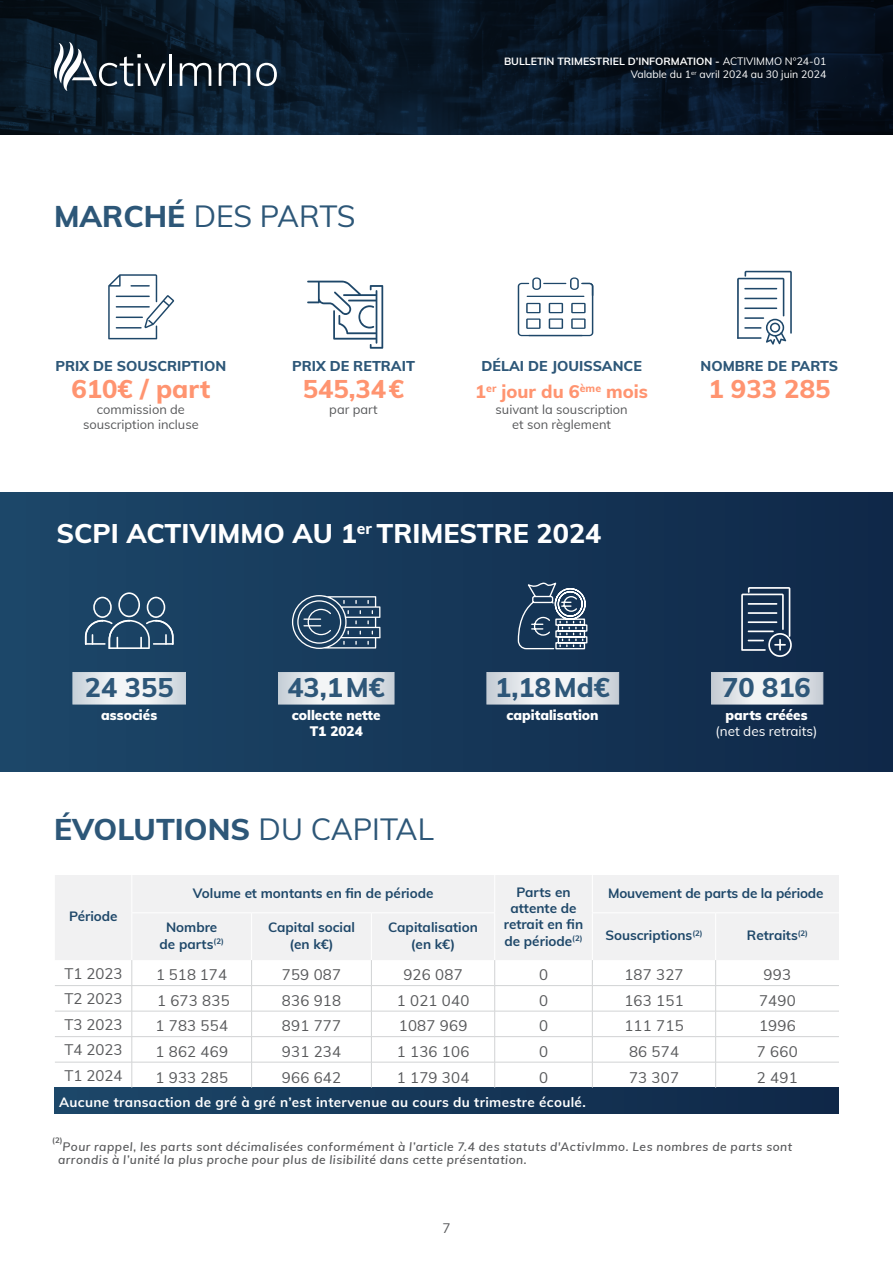
<style>
.page{position:relative;width:893px;height:1263px;background:#fff}
.page>*{position:absolute;margin:0;border:0;box-sizing:border-box;transform-origin:0 0}
.t1{font:800 30px "Muli";color:#2d5778}
.t2{font:30px "Muli";letter-spacing:-.015em;color:#2d5778}
.t3{font:800 27px "Muli";color:#fff}
.t4{font:800 27px "Muli";color:#2e5779}
.t5{font:800 25.65px "Muli";color:#ff9470}
.t6{font:800 18.15px "Muli";color:#ff9470}
.t7{font:15px "Muli";letter-spacing:.015em;color:#58595b}
.t8{font:800 14.25px "Muli";color:#2d5778}
.t9{font:700 13.5px/16.2px "Muli";color:#1e4769;text-align:center}
.t10{font:700 13.5px "Muli";letter-spacing:.025em;color:#fff}
.t11{font:900 13.5px/16.5px "Muli";color:#fff;text-align:center}
.t12{font:13.5px "Muli";color:#fff}
.t13{font:13.5px "Muli";color:#58595b}
.t14{font:12.9px/14.2px "Muli";color:#58595b;text-align:center}
.t15{font:italic 600 12px/13.5px "Muli";letter-spacing:.04em;color:#58595b}
.t16{font:10.5px/13.5px "Muli";color:#fff;text-align:right}
.t17{font:700 7.8px "Muli";color:#58595b}
.s1{font-weight:800}
.s2{font-weight:700}
.s3{font-weight:400}
</style>
<div class="page">
<div style="left:0;top:492px;width:893px;height:279px;background:linear-gradient(to right,#1d4869,#102848)"></div>
<div style="left:55px;top:875px;width:784px;height:85px;background:#f1f1f2"></div>
<div style="left:55px;top:1088px;width:784px;height:25px;background:linear-gradient(to right,#1c4769,#0f2747)"></div>
<hr style="left:131px;top:875px;width:1px;height:37px;background:#fff">
<hr style="left:494px;top:875px;width:1px;height:37px;background:#fff">
<hr style="left:592px;top:875px;width:1px;height:37px;background:#fff">
<hr style="left:131px;top:912px;width:121px;height:1px;background:#fff">
<hr style="left:131px;top:913px;width:1px;height:47px;background:#fff">
<hr style="left:252px;top:912px;width:119px;height:1px;background:#fff">
<hr style="left:251px;top:913px;width:1px;height:47px;background:#fff">
<hr style="left:371px;top:912px;width:124px;height:1px;background:#fff">
<hr style="left:371px;top:913px;width:1px;height:47px;background:#fff">
<hr style="left:494px;top:913px;width:1px;height:47px;background:#fff">
<hr style="left:592px;top:912px;width:124px;height:1px;background:#fff">
<hr style="left:592px;top:913px;width:1px;height:47px;background:#fff">
<hr style="left:716px;top:912px;width:123px;height:1px;background:#fff">
<hr style="left:715px;top:913px;width:1px;height:47px;background:#fff">
<svg style="left:132px;top:960px;width:1px;height:128px"></svg>
<svg style="left:251px;top:960px;width:1px;height:128px"></svg>
<svg style="left:371px;top:960px;width:1px;height:128px"></svg>
<svg style="left:494px;top:960px;width:1px;height:128px"></svg>
<svg style="left:592px;top:960px;width:1px;height:128px"></svg>
<svg style="left:715px;top:960px;width:1px;height:128px"></svg>
<hr style="left:55px;top:1036px;width:77px;height:1px;background:#d1d3d4">
<hr style="left:132px;top:1036px;width:120px;height:1px;background:#d1d3d4">
<hr style="left:252px;top:1036px;width:119px;height:1px;background:#d1d3d4">
<hr style="left:371px;top:1036px;width:124px;height:1px;background:#d1d3d4">
<hr style="left:495px;top:1036px;width:97px;height:1px;background:#d1d3d4">
<hr style="left:592px;top:1036px;width:124px;height:1px;background:#d1d3d4">
<hr style="left:716px;top:1036px;width:123px;height:1px;background:#d1d3d4">
<hr style="left:55px;top:1062px;width:77px;height:1px;background:#d1d3d4">
<hr style="left:132px;top:1062px;width:120px;height:1px;background:#d1d3d4">
<hr style="left:252px;top:1062px;width:119px;height:1px;background:#d1d3d4">
<hr style="left:371px;top:1062px;width:124px;height:1px;background:#d1d3d4">
<hr style="left:495px;top:1062px;width:97px;height:1px;background:#d1d3d4">
<hr style="left:592px;top:1062px;width:124px;height:1px;background:#d1d3d4">
<hr style="left:716px;top:1062px;width:123px;height:1px;background:#d1d3d4">
<hr style="left:55px;top:985px;width:77px;height:1px;background:#d1d3d4">
<hr style="left:132px;top:985px;width:120px;height:1px;background:#d1d3d4">
<hr style="left:252px;top:985px;width:119px;height:1px;background:#d1d3d4">
<hr style="left:371px;top:985px;width:124px;height:1px;background:#d1d3d4">
<hr style="left:495px;top:985px;width:97px;height:1px;background:#d1d3d4">
<hr style="left:592px;top:985px;width:124px;height:1px;background:#d1d3d4">
<hr style="left:716px;top:985px;width:123px;height:1px;background:#d1d3d4">
<hr style="left:55px;top:1011px;width:77px;height:1px;background:#d1d3d4">
<hr style="left:132px;top:1011px;width:120px;height:1px;background:#d1d3d4">
<hr style="left:252px;top:1011px;width:119px;height:1px;background:#d1d3d4">
<hr style="left:371px;top:1011px;width:124px;height:1px;background:#d1d3d4">
<hr style="left:495px;top:1011px;width:97px;height:1px;background:#d1d3d4">
<hr style="left:592px;top:1011px;width:124px;height:1px;background:#d1d3d4">
<hr style="left:716px;top:1011px;width:123px;height:1px;background:#d1d3d4">
<svg style="left:73px;top:672px;width:113px;height:32px"></svg>
<svg style="left:292px;top:595px;width:89px;height:54px;background:#45627c"></svg>
<svg style="left:85px;top:592px;width:89px;height:57px;background:#3d5f7b"></svg>
<svg style="left:517px;top:580px;width:71px;height:70px"></svg>
<svg style="left:741px;top:587px;width:51px;height:70px;background:#455a73"></svg>
<svg style="left:278px;top:672px;width:116px;height:32px"></svg>
<svg style="left:487px;top:672px;width:132px;height:32px"></svg>
<svg style="left:711px;top:672px;width:112px;height:32px"></svg>
<svg style="left:737px;top:271px;width:55px;height:74px"></svg>
<svg style="left:307px;top:281px;width:76px;height:68px"></svg>
<svg style="left:108px;top:274px;width:66px;height:65px"></svg>
<svg style="left:518px;top:277px;width:75px;height:59px"></svg>
<svg style="left:0;top:0;width:893px;height:134px;background:#091727"></svg>
<hr style="left:169px;top:55px;width:3px;height:31px;background:#fff">
<svg style="left:180px;top:63px;width:31px;height:23px"></svg>
<svg style="left:219px;top:63px;width:31px;height:23px"></svg>
<svg style="left:256px;top:63px;width:21px;height:23px"></svg>
<svg style="left:54px;top:42px;width:112px;height:49px;background:#3a4650"></svg>
<h1 class="t2" style="left:54px;top:194px;width:303px"><span class="s1">MARCHÉ</span> DES PARTS</h1>
<p class="t8" style="left:56px;top:355px;width:172px">PRIX DE SOUSCRIPTION</p>
<h3 class="t5" style="left:71px;top:370px;width:140px">610€ / part</h3>
<p class="t14" style="left:83px;top:402px;width:117px">commission de souscription incluse</p>
<p class="t8" style="left:292px;top:355px;width:124px">PRIX DE RETRAIT</p>
<h3 class="t5" style="left:303px;top:370px;width:103px">545,34 €</h3>
<p class="t14" style="left:329px;top:402px;width:50px">par part</p>
<p class="t16" style="left:504px;top:54px;width:324px"><span class="s2">BULLETIN TRIMESTRIEL D’INFORMATION -</span> ACTIVIMMO N°24-01<br>Valable du 1<sup>er</sup> avril 2024 au 30 juin 2024</p>
<p class="t8" style="left:481px;top:355px;width:162px">DÉLAI DE JOUISSANCE</p>
<h3 class="t6" style="left:475px;top:378px;width:174px">1<sup>er</sup> jour du 6<sup>ème</sup> mois</h3>
<p class="t14" style="left:496px;top:402px;width:134px">suivant la souscription et son règlement</p>
<p class="t8" style="left:701px;top:355px;width:139px">NOMBRE DE PARTS</p>
<h3 class="t5" style="left:708px;top:370px;width:124px">1 933 285</h3>
<h2 class="t3" style="left:56px;top:514px;width:547px">SCPI ACTIVIMMO AU 1<sup>er</sup> TRIMESTRE 2024</h2>
<h2 class="t4" style="left:85px;top:668px;width:90px">24 355</h2>
<p class="t11" style="left:101px;top:706px;width:57px">associés</p>
<h2 class="t4" style="left:287px;top:668px;width:99px">43,1 M€</h2>
<p class="t11" style="left:292px;top:706px;width:90px">collecte nette<br>T1 2024</p>
<h1 class="t1" style="left:54px;top:807px;width:381px">ÉVOLUTIONS <span class="s3">DU CAPITAL</span></h1>
<h2 class="t4" style="left:495px;top:668px;width:116px">1,18 Md€</h2>
<p class="t11" style="left:506px;top:706px;width:94px">capitalisation</p>
<h2 class="t4" style="left:722px;top:668px;width:90px">70 816</h2>
<p class="t11" style="left:725px;top:706px;width:84px">parts créées</p>
<p class="t12" style="left:715px;top:722px;width:103px">(net des retraits)</p>
<p class="t9" style="left:69px;top:908px;width:50px">Période</p>
<p class="t9" style="left:193px;top:884px;width:242px">Volume et montants en fin de période</p>
<p class="t9" style="left:504px;top:883px;width:81px">Parts en attente de retrait en fin de période<sup>(2)</sup></p>
<p class="t9" style="left:608px;top:884px;width:217px">Mouvement de parts de la période</p>
<p class="t9" style="left:160px;top:919px;width:66px">Nombre de parts<sup>(2)</sup></p>
<p class="t9" style="left:268px;top:919px;width:89px">Capital social (en k€)</p>
<p class="t9" style="left:388px;top:919px;width:91px">Capitalisation (en k€)</p>
<p class="t9" style="left:605px;top:927px;width:99px">Souscriptions<sup>(2)</sup></p>
<p class="t9" style="left:747px;top:927px;width:63px">Retraits<sup>(2)</sup></p>
<p class="t7" style="left:64px;top:962px;width:59px">T1 2023</p>
<p class="t7" style="left:156px;top:964px;width:72px">1 518 174</p>
<p class="t7" style="left:282px;top:964px;width:61px">759 087</p>
<p class="t7" style="left:403px;top:964px;width:61px">926 087</p>
<p class="t7" style="left:539px;top:964px;width:10px">0</p>
<p class="t7" style="left:624px;top:964px;width:61px">187 327</p>
<p class="t7" style="left:764px;top:964px;width:29px">993</p>
<p class="t7" style="left:64px;top:988px;width:59px">T2 2023</p>
<p class="t7" style="left:157px;top:989px;width:74px">1 673 835</p>
<p class="t7" style="left:282px;top:989px;width:61px">836 918</p>
<p class="t7" style="left:397px;top:989px;width:74px">1 021 040</p>
<p class="t7" style="left:539px;top:989px;width:10px">0</p>
<p class="t7" style="left:624px;top:989px;width:61px">163 151</p>
<p class="t7" style="left:759px;top:989px;width:38px">7490</p>
<p class="t7" style="left:64px;top:1013px;width:59px">T3 2023</p>
<p class="t7" style="left:155px;top:1015px;width:74px">1 783 554</p>
<p class="t7" style="left:282px;top:1015px;width:61px">891 777</p>
<p class="t7" style="left:399px;top:1015px;width:70px">1087 969</p>
<p class="t7" style="left:539px;top:1015px;width:10px">0</p>
<p class="t7" style="left:624px;top:1015px;width:61px">111 715</p>
<p class="t7" style="left:759px;top:1015px;width:38px">1996</p>
<p class="t7" style="left:64px;top:1039px;width:59px">T4 2023</p>
<p class="t7" style="left:155px;top:1040px;width:74px">1 862 469</p>
<p class="t7" style="left:282px;top:1040px;width:61px">931 234</p>
<p class="t7" style="left:397px;top:1040px;width:74px">1 136 106</p>
<p class="t7" style="left:539px;top:1040px;width:10px">0</p>
<p class="t7" style="left:629px;top:1040px;width:52px">86 574</p>
<p class="t7" style="left:757px;top:1040px;width:42px">7 660</p>
<p class="t7" style="left:64px;top:1065px;width:59px">T1 2024</p>
<p class="t7" style="left:155px;top:1066px;width:74px">1 933 285</p>
<p class="t7" style="left:282px;top:1066px;width:61px">966 642</p>
<p class="t7" style="left:397px;top:1066px;width:74px">1 179 304</p>
<p class="t7" style="left:539px;top:1066px;width:10px">0</p>
<p class="t7" style="left:629px;top:1066px;width:52px">73 307</p>
<p class="t7" style="left:757px;top:1066px;width:42px">2 491</p>
<p class="t10" style="left:59px;top:1092px;width:528px">Aucune transaction de gré à gré n’est intervenue au cours du trimestre écoulé.</p>
<p class="t17" style="left:52px;top:1134px;width:12px">(2)</p>
<p class="t15" style="left:58px;top:1139px;width:736px;text-indent:5px">Pour rappel, les parts sont décimalisées conformément à l’article 7.4 des statuts d'ActivImmo. Les nombres de parts sont arrondis à l’unité la plus proche pour plus de lisibilité dans cette présentation.</p>
<p class="t13" style="left:442px;top:1218px;width:10px">7</p>
</div>
